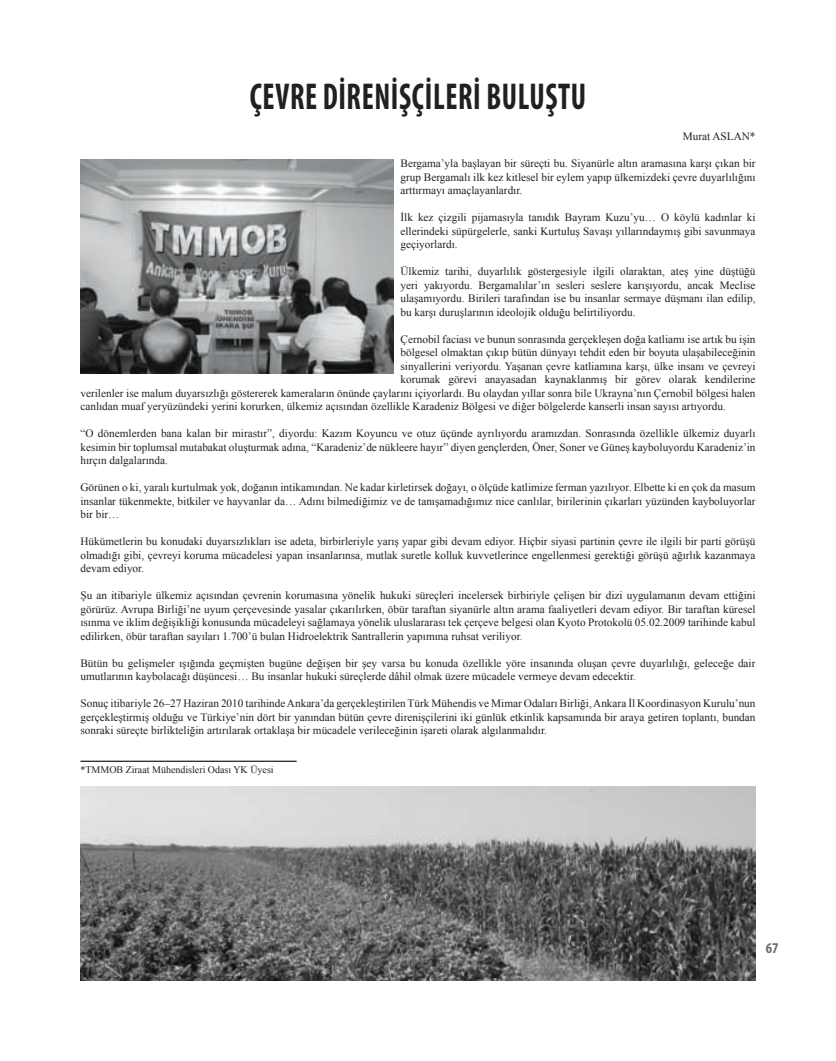
<style>
.page{position:relative;width:836px;height:1061px;background:#fff}
.page>*{position:absolute;margin:0;border:0;box-sizing:border-box;transform-origin:0 0}
.t1{font:700 condensed 37.5px "Myriad Pro";letter-spacing:.02em;color:#231f20;scale:.82 1}
.t2{font:700 condensed 15px "Myriad Pro";color:#6c6d70}
.t3{font:11.25px/13.5px "Times New Roman";color:#231f20;text-align:justify}
.t4{font:10px "Times New Roman";color:#231f20}
</style>
<div class="page">
<hr style="left:80px;top:761px;width:217px;height:1px;background:#231f20">
<img style="left:80px;top:159px;width:314px;height:214px">
<img style="left:80px;top:787px;width:675px;height:193px">
<h1 class="t1" style="left:250px;top:73px;width:18px">ÇEVRE</h1>
<h1 class="t1" style="left:323px;top:73px;width:323px">DİRE NİŞÇİLER İ BULUŞTU</h1>
<p class="t3" style="left:683px;top:129px;width:74px">Murat ASLAN*</p>
<p class="t3" style="left:400px;top:156px;width:357px">Bergama’yla başlayan bir süreçti bu. Siyanürle altın aramasına karşı çıkan bir grup Bergamalı ilk kez kitlesel bir eylem yapıp ülkemizdeki çevre duyarlılığını arttırmayı amaçlayanlardır.</p>
<p class="t3" style="left:400px;top:210px;width:357px">İlk kez çizgili pijamasıyla tanıdık Bayram Kuzu’yu… O köylü kadınlar ki ellerindeki süpürgelerle, sanki Kurtuluş Savaşı yıllarındaymış gibi savunmaya geçiyorlardı.</p>
<p class="t3" style="left:400px;top:264px;width:356px">Ülkemiz tarihi, duyarlılık göstergesiyle ilgili olaraktan, ateş yine düştüğü yeri yakıyordu. Bergamalılar’ın sesleri seslere karışıyordu, ancak Meclise ulaşamıyordu. Birileri tarafından ise bu insanlar sermaye düşmanı ilan edilip, bu karşı duruşlarının ideolojik olduğu belirtiliyordu.</p>
<p class="t3" style="left:400px;top:332px;width:356px">Çernobil faciası ve bunun sonrasında gerçekleşen doğa katliamı ise artık bu işin</p>
<p class="t3" style="left:400px;top:345px;width:356px">bölgesel olmaktan çıkıp bütün dünyayı tehdit eden bir boyuta ulaşabileceğinin</p>
<p class="t3" style="left:400px;top:359px;width:356px">sinyallerini veriyordu. Yaşanan çevre katliamına karşı, ülke insanı ve çevreyi</p>
<p class="t3" style="left:400px;top:372px;width:357px">korumak görevi anayasadan kaynaklanmış bir görev olarak kendilerine</p>
<p class="t3" style="left:80px;top:386px;width:677px">verilenler ise malum duyarsızlığı göstererek kameraların önünde çaylarını içiyorlardı. Bu olaydan yıllar sonra bile Ukrayna’nın Çernobil bölgesi halen</p>
<p class="t3" style="left:80px;top:399px;width:647px">canlıdan muaf yeryüzündeki yerini korurken, ülkemiz açısından özellikle Karadeniz Bölgesi ve diğer bölgelerde kanserli insan sayısı artıyordu.</p>
<p class="t3" style="left:80px;top:426px;width:677px">“O dönemlerden bana kalan bir mirastır”, diyordu: Kazım Koyuncu ve otuz üçünde ayrılıyordu aramızdan. Sonrasında özellikle ülkemiz duyarlı kesimin bir toplumsal mutabakat oluşturmak adına, “Karadeniz’de nükleere hayır” diyen gençlerden, Öner, Soner ve Güneş kayboluyordu Karadeniz’in hırçın dalgalarında.</p>
<p class="t3" style="left:80px;top:480px;width:677px">Görünen o ki, yaralı kurtulmak yok, doğanın intikamından. Ne kadar kirletirsek doğayı, o ölçüde katlimize ferman yazılıyor. Elbette ki en çok da masum insanlar tükenmekte, bitkiler ve hayvanlar da… Adını bilmediğimiz ve de tanışamadığımız nice canlılar, birilerinin çıkarları yüzünden kayboluyorlar bir bir…</p>
<p class="t3" style="left:80px;top:534px;width:676px">Hükümetlerin bu konudaki duyarsızlıkları ise adeta, birbirleriyle yarış yapar gibi devam ediyor. Hiçbir siyasi partinin çevre ile ilgili bir parti görüşü olmadığı gibi, çevreyi koruma mücadelesi yapan insanlarınsa, mutlak suretle kolluk kuvvetlerince engellenmesi gerektiği görüşü ağırlık kazanmaya devam ediyor.</p>
<p class="t3" style="left:80px;top:588px;width:677px">Şu an itibariyle ülkemiz açısından çevrenin korumasına yönelik hukuki süreçleri incelersek birbiriyle çelişen bir dizi uygulamanın devam ettiğini görürüz. Avrupa Birliği’ne uyum çerçevesinde yasalar çıkarılırken, öbür taraftan siyanürle altın arama faaliyetleri devam ediyor. Bir taraftan küresel ısınma ve iklim değişikliği konusunda mücadeleyi sağlamaya yönelik uluslararası tek çerçeve belgesi olan Kyoto Protokolü 05.02.2009 tarihinde kabul edilirken, öbür taraftan sayıları 1.700’ü bulan Hidroelektrik Santrallerin yapımına ruhsat veriliyor.</p>
<p class="t3" style="left:80px;top:656px;width:676px">Bütün bu gelişmeler ışığında geçmişten bugüne değişen bir şey varsa bu konuda özellikle yöre insanında oluşan çevre duyarlılığı, geleceğe dair umutlarının kaybolacağı düşüncesi… Bu insanlar hukuki süreçlerde dâhil olmak üzere mücadele vermeye devam edecektir.</p>
<p class="t3" style="left:80px;top:696px;width:677px">Sonuç itibariyle 26–27 Haziran 2010 tarihinde Ankara’da gerçekleştirilen Türk Mühendis ve Mimar Odaları Birliği, Ankara İl Koordinasyon Kurulu’nun gerçekleştirmiş olduğu ve Türkiye’nin dört bir yanından bütün çevre direnişçilerini iki günlük etkinlik kapsamında bir araya getiren toplantı, bundan sonraki süreçte birlikteliğin artırılarak ortaklaşa bir mücadele verileceğinin işareti olarak algılanmalıdır.</p>
<p class="t4" style="left:80px;top:763px;width:195px">*TMMOB Ziraat Mühendisleri Odası YK Üyesi</p>
<h2 class="t2" style="left:766px;top:938px;width:14px">67</h2>
</div>
